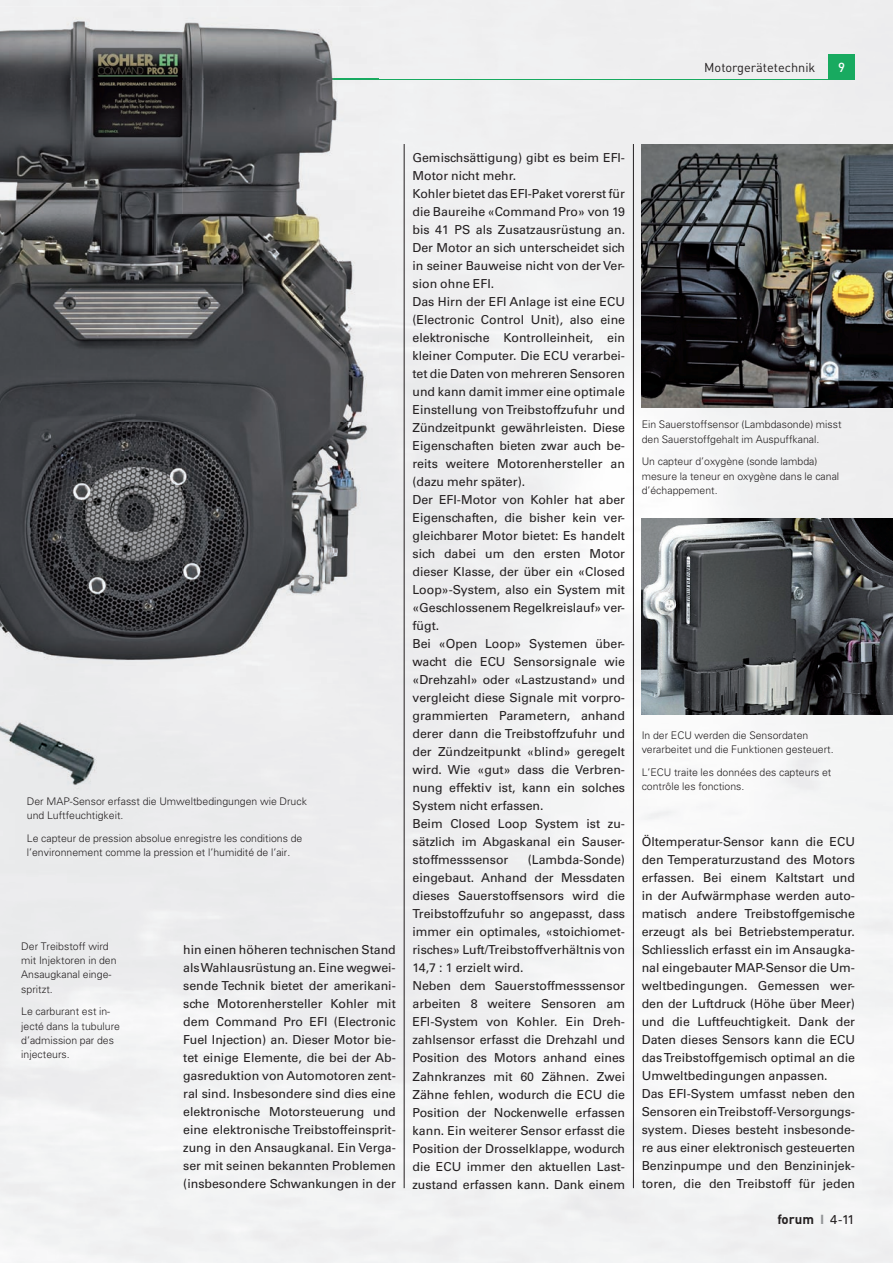
<style>
.page{position:relative;width:893px;height:1263px;background:#fff}
.page>*{position:absolute;margin:0;border:0;box-sizing:border-box;transform-origin:0 0}
.t1{font:700 13.35px "DIN";color:#231f20}
.t2{font:500 13.05px "DIN";color:#fff}
.t3{font:12.75px "DIN";color:#231f20}
.t4{font:12.3px/18px "Univers";color:#231f20}
.t5{font:300 10.5px/14.2px "Univers";color:#231f20}
.s1{font-family:"Univers";font-size:12.75px;color:#939598}
.s2{font-family:"Univers";font-weight:400;font-size:12.75px}
</style>
<div class="page">
<img style="left:345px;top:39px;width:548px;height:1224px">
<div style="left:828px;top:54px;width:27px;height:25px;background:#18aa60"></div>
<hr style="left:68px;top:79px;width:787px;height:1px;background:#18aa60">
<hr style="left:404px;top:144px;width:1px;height:1044px;background:#231f20">
<hr style="left:633px;top:144px;width:1px;height:1044px;background:#231f20">
<img style="left:0;top:7px;width:378px;height:676px">
<img style="left:68px;top:79px;width:310px;height:1px">
<img style="left:642px;top:144px;width:251px;height:264px">
<img style="left:642px;top:519px;width:251px;height:195px">
<img style="left:0;top:710px;width:96px;height:172px">
<p class="t3" style="left:704px;top:59px;width:113px">Motorgerätetechnik</p>
<p class="t2" style="left:838px;top:59px;width:8px">9</p>
<p class="t5" style="left:27px;top:794px;width:282px">Der MAP-Sensor erfasst die Umweltbedingungen wie Druck und Luftfeuchtigkeit.</p>
<p class="t5" style="left:27px;top:831px;width:277px">Le capteur de pression absolue enregistre les conditions de l’environnement comme la pression et l’humidité de l’air.</p>
<p class="t5" style="left:21px;top:939px;width:97px">Der Treibstoff wird mit Injektoren in den<br>Ansaugkanal einge&shy;spritzt.</p>
<p class="t5" style="left:21px;top:1004px;width:100px">Le carburant est in&shy;jecté dans la tubulure d’admission par des injecteurs.</p>
<p class="t4" style="left:183px;top:941px;width:214px;text-align:justify">hin einen höheren technischen Stand als Wahlausrüstung an. Eine wegwei&shy;sende Technik bietet der amerikani&shy;sche Motorenhersteller Kohler mit dem Command Pro EFI (Electronic Fuel Injection) an. Dieser Motor bie&shy;tet einige Elemente, die bei der Ab&shy;gasreduktion von Automotoren zent&shy;ral sind. Insbesondere sind dies eine elektronische Motorsteuerung und eine elektronische Treibstoffeinsprit&shy;zung in den Ansaugkanal. Ein Verga&shy;ser mit seinen bekannten Problemen (insbesondere Schwankungen in der</p>
<p class="t4" style="left:412px;top:149px;width:214px">Gemischsättigung) gibt es beim EFI-<br>Motor nicht mehr.<br>Kohler bietet das EFI-Paket vorerst für die Baureihe «Command Pro» von 19 bis 41 PS als Zusatzausrüstung an.<br>Der Motor an sich unterscheidet sich in seiner Bauweise nicht von der Ver&shy;sion ohne EFI.<br>Das Hirn der EFI Anlage ist eine ECU (Electronic Control Unit), also eine elektronische Kontrolleinheit, ein kleiner Computer. Die ECU verarbei&shy;tet die Daten von mehreren Sensoren und kann damit immer eine optimale<br>Einstellung von Treibstoffzufuhr und<br>Zündzeitpunkt gewährleisten. Diese<br>Eigenschaften bieten zwar auch be&shy;reits weitere Motorenhersteller an (dazu mehr später).<br>Der EFI-Motor von Kohler hat aber<br>Eigenschaften, die bisher kein ver&shy;gleichbarer Motor bietet: Es handelt sich dabei um den ersten Motor dieser Klasse, der über ein «Closed<br>Loop»-System, also ein System mit «Geschlossenem Regelkreislauf» ver&shy;fügt.<br>Bei «Open Loop» Systemen über&shy;wacht die ECU Sensorsignale wie «Drehzahl» oder «Lastzustand» und vergleicht diese Signale mit vorpro&shy;grammierten Parametern, anhand derer dann die Treibstoffzufuhr und der Zündzeitpunkt «blind» geregelt wird. Wie «gut» dass die Verbren&shy;nung effektiv ist, kann ein solches<br>System nicht erfassen.<br>Beim Closed Loop System ist zu&shy;sätzlich im Abgaskanal ein Sauser&shy;stoffmesssensor</p>
<p class="t4" style="left:412px;top:851px;width:214px;text-indent:115px">(Lambda-Sonde) eingebaut. Anhand der Messdaten dieses Sauerstoffsensors wird die Treibstoffzufuhr so angepasst, dass immer ein optimales, «stoichiomet&shy;risches» Luft/Treibstoffverhältnis von 14,7 : 1 erzielt wird.<br>Neben dem Sauerstoffmesssensor arbeiten 8 weitere Sensoren am EFI-System von Kohler. Ein Dreh&shy;zahlsensor erfasst die Drehzahl und Position des Motors anhand eines Zahnkranzes mit 60 Zähnen. Zwei Zähne fehlen, wodurch die ECU die Position der Nockenwelle erfassen kann. Ein weiterer Sensor erfasst die Position der Drosselklappe, wodurch die ECU immer den aktuellen Last&shy;zustand erfassen kann. Dank einem</p>
<p class="t5" style="left:642px;top:417px;width:201px">Ein Sauerstoffsensor (Lambdasonde) misst den Sauerstoffgehalt im Auspuffkanal.</p>
<p class="t5" style="left:642px;top:454px;width:199px">Un capteur d’oxygène (sonde lambda) mesure la teneur en oxygène dans le canal d’échappement.</p>
<p class="t5" style="left:642px;top:728px;width:193px">In der ECU werden die Sensordaten verarbeitet und die Funktionen gesteuert.</p>
<p class="t5" style="left:642px;top:765px;width:191px">L’ECU traite les données des capteurs et contrôle les fonctions.</p>
<p class="t4" style="left:642px;top:833px;width:215px">Öltemperatur-Sensor kann die ECU den Temperaturzustand des Motors erfassen. Bei einem Kaltstart und in der Aufwärmphase werden auto&shy;matisch andere Treibstoffgemische erzeugt als bei Betriebstemperatur.<br>Schliesslich erfasst ein im Ansaugka&shy;nal eingebauter MAP-Sensor die Um&shy;weltbedingungen. Gemessen wer&shy;den der Luftdruck (Höhe über Meer) und die Luftfeuchtigkeit. Dank der Daten dieses Sensors kann die ECU das Treibstoffgemisch optimal an die Umweltbedingungen anpassen.<br>Das EFI-System umfasst neben den Sensoren ein Treibstoff-Versorgungs&shy;system. Dieses besteht insbesonde&shy;re aus einer elektronisch gesteuerten Benzinpumpe und den Benzininjek&shy;toren, die den Treibstoff für jeden</p>
<p class="t1" style="left:777px;top:1210px;width:79px">forum <span class="s1">I</span> <span class="s2">4-11</span></p>
</div>
